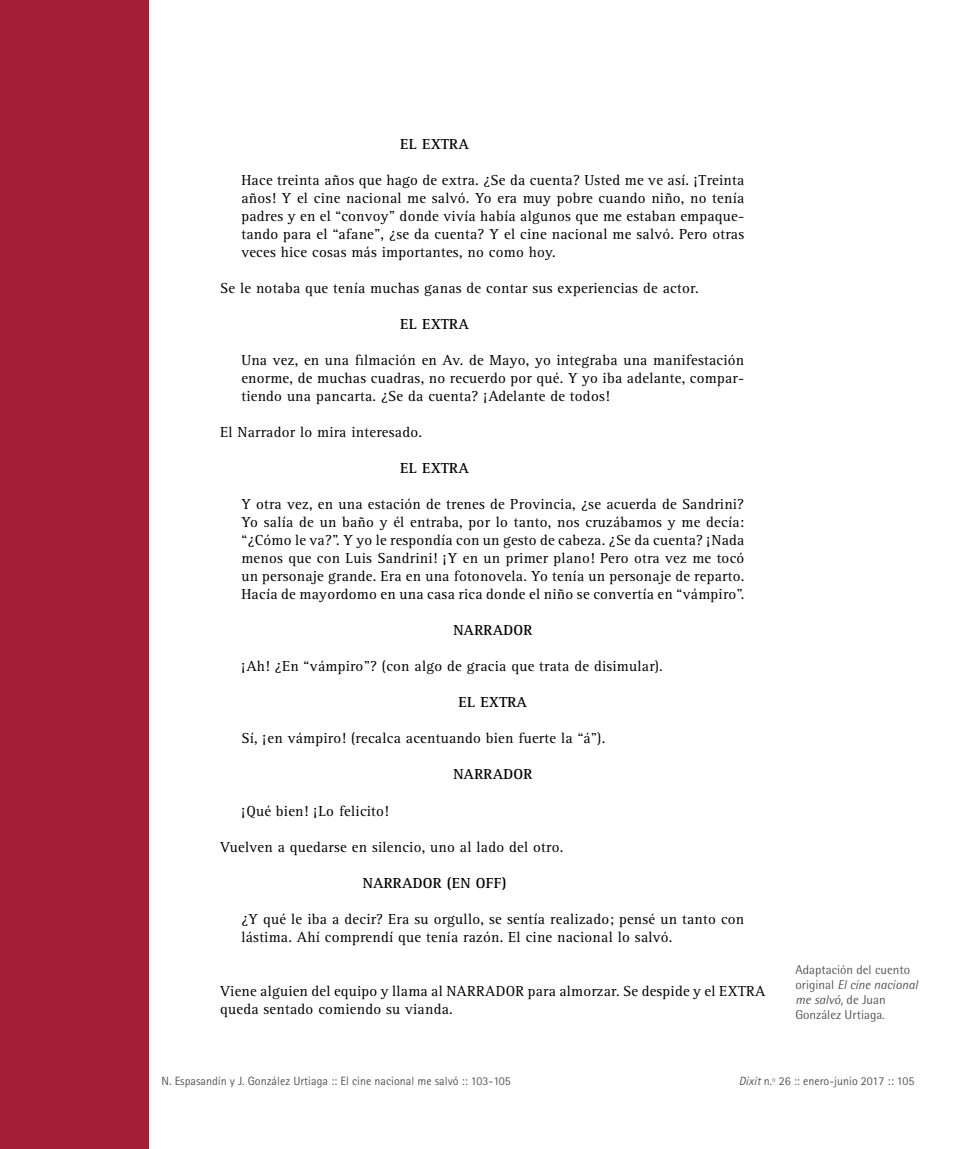
<style>
.page{position:relative;width:957px;height:1149px;background:#fff}
.page>*{position:absolute;margin:0;border:0;box-sizing:border-box;transform-origin:0 0}
.t1{font:15px/18px "Rotis Serif Std";letter-spacing:.015em;color:#000;text-align:justify}
.t2{font:700 15px "Rotis Serif Std";letter-spacing:.015em;color:#000}
.t3{font:12.75px/15px "Rotis Semi Sans Std";color:#575756}
.t4{font:12px "Rotis Sans Serif Std";color:#575756}
.s1{font-style:italic}
</style>
<div class="page">
<div style="left:0;top:0;width:149px;height:1148px;background:#a41f35"></div>
<p class="t2" style="left:400px;top:135px;width:70px">EL EXTRA</p>
<p class="t1" style="left:241px;top:171px;width:504px">Hace treinta años que hago de extra. ¿Se da cuenta? Usted me ve así. ¡Treinta años! Y el cine nacional me salvó. Yo era muy pobre cuando niño, no tenía padres y en el “convoy” donde vivía había algunos que me estaban empaque&shy;tando para el “afane”, ¿se da cuenta? Y el cine nacional me salvó. Pero otras veces hice cosas más importantes, no como hoy.</p>
<p class="t1" style="left:220px;top:279px;width:480px">Se le notaba que tenía muchas ganas de contar sus experiencias de actor.</p>
<p class="t2" style="left:400px;top:315px;width:70px">EL EXTRA</p>
<p class="t1" style="left:241px;top:351px;width:504px">Una vez, en una filmación en Av. de Mayo, yo integraba una manifestación enorme, de muchas cuadras, no recuerdo por qué. Y yo iba adelante, compar&shy;tiendo una pancarta. ¿Se da cuenta? ¡Adelante de todos!</p>
<p class="t1" style="left:220px;top:423px;width:203px">El Narrador lo mira interesado.</p>
<p class="t2" style="left:400px;top:459px;width:70px">EL EXTRA</p>
<p class="t1" style="left:241px;top:495px;width:504px">Y otra vez, en una estación de trenes de Provincia, ¿se acuerda de Sandrini?<br>Yo salía de un baño y él entraba, por lo tanto, nos cruzábamos y me decía: “¿Cómo le va?”. Y yo le respondía con un gesto de cabeza. ¿Se da cuenta? ¡Nada menos que con Luis Sandrini! ¡Y en un primer plano! Pero otra vez me tocó un personaje grande. Era en una fotonovela. Yo tenía un personaje de reparto.<br>Hacía de mayordomo en una casa rica donde el niño se convertía en “vámpiro”.</p>
<p class="t2" style="left:453px;top:621px;width:80px">NARRADOR</p>
<p class="t1" style="left:241px;top:657px;width:423px">¡Ah! ¿En “vámpiro”? (con algo de gracia que trata de disimular).</p>
<p class="t2" style="left:458px;top:693px;width:70px">EL EXTRA</p>
<p class="t1" style="left:241px;top:729px;width:365px">Sí, ¡en vámpiro! (recalca acentuando bien fuerte la “á”).</p>
<p class="t2" style="left:453px;top:765px;width:80px">NARRADOR</p>
<p class="t1" style="left:241px;top:801px;width:149px">¡Qué bien! ¡Lo felicito!</p>
<p class="t1" style="left:220px;top:837px;width:345px">Vuelven a quedarse en silencio, uno al lado del otro.</p>
<p class="t2" style="left:363px;top:873px;width:145px">NARRADOR (EN OFF)</p>
<p class="t1" style="left:241px;top:909px;width:504px">¿Y qué le iba a decir? Era su orgullo, se sentía realizado; pensé un tanto con lástima. Ahí comprendí que tenía razón. El cine nacional lo salvó.</p>
<p class="t1" style="left:220px;top:981px;width:547px">Viene alguien del equipo y llama al NARRADOR para almorzar. Se despide y el EXTRA queda sentado comiendo su vianda.</p>
<p class="t3" style="left:795px;top:961px;width:124px">Adaptación del cuento original <span class="s1">El cine nacional me salvó,</span> de Juan<br>González Urtiaga.</p>
<p class="t4" style="left:162px;top:1073px;width:351px">N. Espasandín y J. González Urtiaga :: El cine nacional me salvó :: 103-105</p>
<p class="t4" style="left:738px;top:1073px;width:177px"><span class="s1">Dixit</span> n.º 26 :: enero-junio 2017 :: 105</p>
</div>
